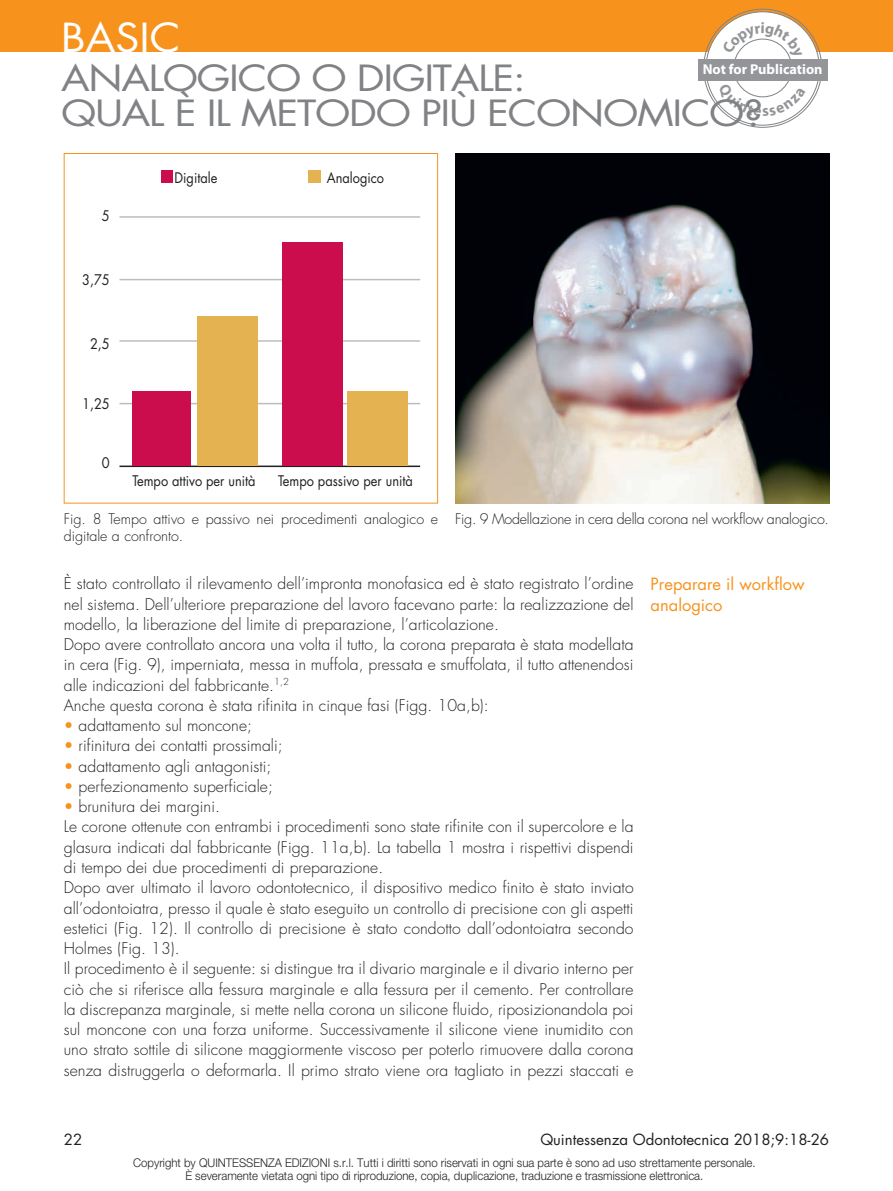
<style>
.page{position:relative;width:893px;height:1191px;background:#fff}
.page>*{position:absolute;margin:0;border:0;box-sizing:border-box;transform-origin:0 0}
.t1{font:39px "Futura Std";color:#fff;scale:1.1 1}
.t2{font:35.1px/34.5px "Futura Std";letter-spacing:-.03em;color:#808285;scale:1.17 1}
.t3{font:16.5px/21.5px "Futura Std";color:#f7931d}
.t4{font:300 15.75px/20.2px "Futura Std";letter-spacing:.005em;color:#231f20}
.t5{font:15px "Futura Std";color:#231f20}
.t6{font:300 14.25px/17.2px "Futura Std";color:#231f20}
.t7{font:14.25px "Futura Std";color:#231f20;scale:.9 1}
.t8{font:700 14.25px "Myriad Pro";color:#fff}
.t9{font:300 12px/13.5px "Helvetica Neue LT Std";color:#231f20;text-align:center;scale:.95 1}
.s1{color:#f7931d}
</style>
<div class="page">
<div style="left:0;top:0;width:893px;height:52px;background:#f7931d"></div>
<div style="left:706px;top:12px;width:113px;height:113px;background:#fff;border-radius:50%"></div>
<div style="left:698px;top:59px;width:130px;height:22px;background:#939598"></div>
<div style="left:64px;top:153px;width:374px;height:350px;border:1px solid #f7931d"></div>
<hr style="left:119px;top:403px;width:301px;height:1px;background:#bcbdc0">
<hr style="left:119px;top:340px;width:301px;height:2px;background:#bcbdc0">
<hr style="left:119px;top:279px;width:301px;height:1px;background:#bcbdc0">
<hr style="left:119px;top:216px;width:301px;height:2px;background:#bcbdc0">
<hr style="left:120px;top:465px;width:299px;height:2px;background:#231f20">
<div style="left:198px;top:316px;width:60px;height:150px;background:#e5b252"></div>
<div style="left:347px;top:391px;width:60px;height:75px;background:#e5b252"></div>
<div style="left:132px;top:391px;width:59px;height:75px;background:#cc0d4d"></div>
<div style="left:282px;top:242px;width:60px;height:224px;background:#cc0d4d"></div>
<div style="left:161px;top:170px;width:12px;height:13px;background:#cc0d4d"></div>
<div style="left:308px;top:170px;width:13px;height:13px;background:#e5b252"></div>
<img style="left:455px;top:153px;width:374px;height:350px">
<svg style="left:717px;top:83px;width:89px;height:33px"></svg>
<svg style="left:722px;top:22px;width:80px;height:37px"></svg>
<h1 class="t1" style="left:61px;top:13px;width:110px">BASIC</h1>
<h2 class="t2" style="left:61px;top:61px;width:602px">ANALOGICO O DIGITALE:<br>QUAL È IL METODO PIÙ ECONOMICO?</h2>
<p class="t8" style="left:703px;top:60px;width:121px">Not for Publication</p>
<p class="t7" style="left:102px;top:207px;width:10px">5</p>
<p class="t7" style="left:82px;top:271px;width:32px">3,75</p>
<p class="t7" style="left:90px;top:335px;width:23px">2,5</p>
<p class="t7" style="left:82px;top:394px;width:32px">1,25</p>
<p class="t7" style="left:102px;top:454px;width:10px">0</p>
<p class="t7" style="left:175px;top:168px;width:49px">Digitale</p>
<p class="t7" style="left:327px;top:168px;width:65px">Analogico</p>
<p class="t7" style="left:132px;top:471px;width:138px">Tempo attivo per unità</p>
<p class="t7" style="left:278px;top:471px;width:151px">Tempo passivo per unità</p>
<p class="t6" style="left:64px;top:510px;width:376px">Fig. 8 Tempo attivo e passivo nei procedimenti analogico e digitale a confronto.</p>
<p class="t6" style="left:455px;top:510px;width:376px">Fig. 9 Modellazione in cera della corona nel workflow analogico.</p>
<p class="t3" style="left:651px;top:573px;width:155px">Preparare il workflow analogico</p>
<p class="t4" style="left:64px;top:574px;width:571px">È stato controllato il rilevamento dell’impronta monofasica ed è stato registrato l’ordine nel sistema. Dell’ulteriore preparazione del lavoro facevano parte: la realizzazione del modello, la liberazione del limite di preparazione, l’articolazione.<br>Dopo avere controllato ancora una volta il tutto, la corona preparata è stata modellata in cera (Fig. 9), imperniata, messa in muffola, pressata e smuffolata, il tutto attenendosi alle indicazioni del fabbricante.<sup>1,2<br></sup>Anche questa corona è stata rifinita in cinque fasi (Figg. 10a,b):</p>
<p class="t4" style="left:64px;top:715px;width:190px"><span class="s1">•</span> adattamento sul moncone;</p>
<p class="t4" style="left:64px;top:736px;width:221px"><span class="s1">•</span> rifinitura dei contatti prossimali;</p>
<p class="t4" style="left:64px;top:756px;width:209px"><span class="s1">•</span> adattamento agli antagonisti;</p>
<p class="t4" style="left:64px;top:776px;width:211px"><span class="s1">•</span> perfezionamento superficiale;</p>
<p class="t4" style="left:64px;top:797px;width:571px"><span class="s1">•</span> brunitura dei margini.<br>Le corone ottenute con entrambi i procedimenti sono state rifinite con il supercolore e la glasura indicati dal fabbricante (Figg. 11a,b). La tabella 1 mostra i rispettivi dispendi di tempo dei due procedimenti di preparazione.<br>Dopo aver ultimato il lavoro odontotecnico, il dispositivo medico finito è stato inviato all’odontoiatra, presso il quale è stato eseguito un controllo di precisione con gli aspetti estetici (Fig. 12). Il controllo di precisione è stato condotto dall’odontoiatra secondo Holmes (Fig. 13).<br>Il procedimento è il seguente: si distingue tra il divario marginale e il divario interno per ciò che si riferisce alla fessura marginale e alla fessura per il cemento. Per controllare la discrepanza marginale, si mette nella corona un silicone fluido, riposizionandola poi sul moncone con una forza uniforme. Successivamente il silicone viene inumidito con uno strato sottile di silicone maggiormente viscoso per poterlo rimuovere dalla corona senza distruggerla o deformarla. Il primo strato viene ora tagliato in pezzi staccati e</p>
<p class="t5" style="left:64px;top:1129px;width:20px">22</p>
<p class="t5" style="left:540px;top:1129px;width:290px">Quintessenza Odontotecnica 2018;9:18-26</p>
<p class="t9" style="left:133px;top:1155px;width:657px">Copyright by QUINTESSENZA EDIZIONI s.r.l. Tutti i diritti sono riservati in ogni sua parte è sono ad uso strettamente personale.<br>È severamente vietata ogni tipo di riproduzione, copia, duplicazione, traduzione e trasmissione elettronica.</p>
</div>
